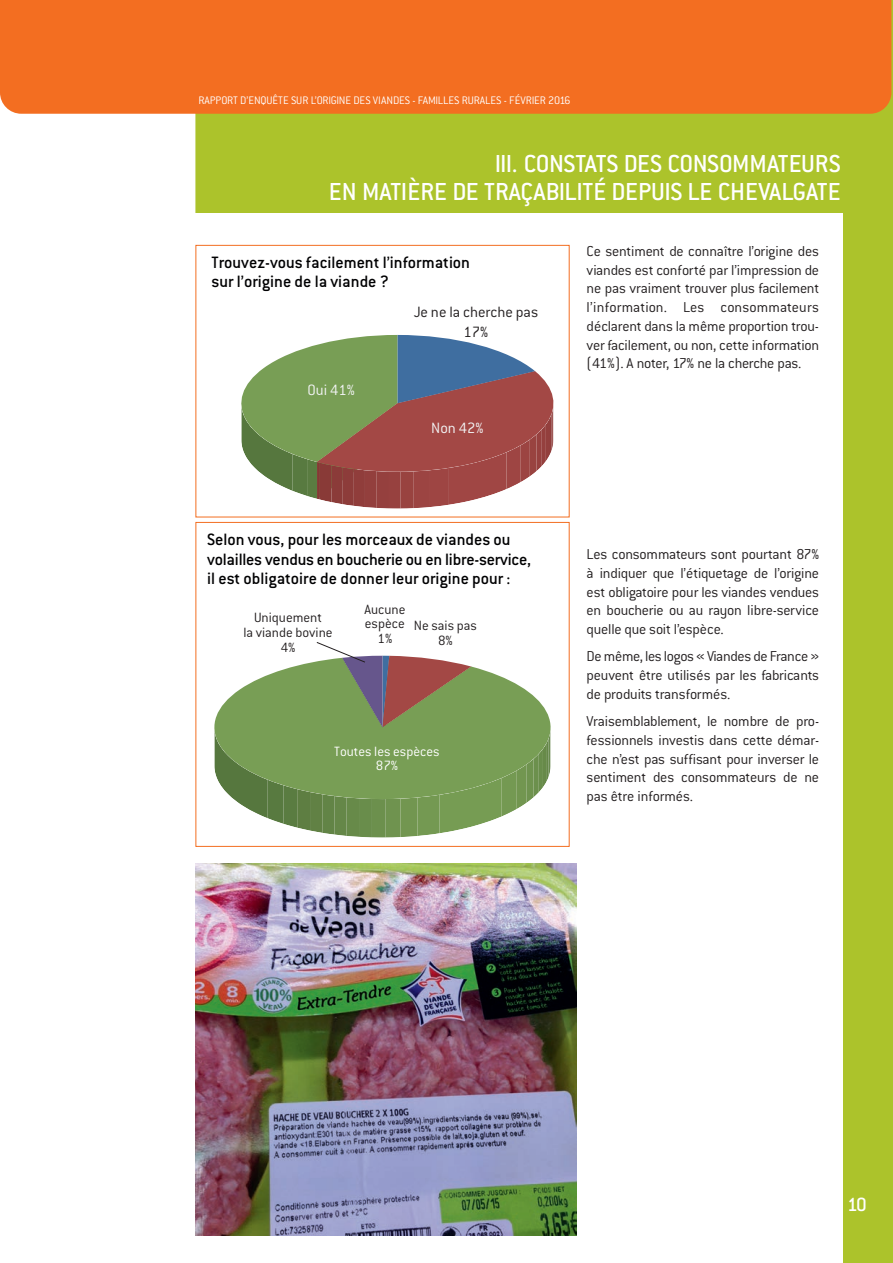
<style>
.page{position:relative;width:893px;height:1263px;background:#fff}
.page>*{position:absolute;margin:0;border:0;box-sizing:border-box;transform-origin:0 0}
.t1{font:500 27px/28.5px "Conduit ITC";letter-spacing:-.01em;color:#fff;text-align:right}
.t2{font:500 21px "Conduit ITC";color:#fff}
.t3{font:500 18px/19.6px "Conduit ITC";color:#000002}
.t4{font:300 16.35px/19.6px "Conduit ITC";color:#231f20;text-align:center}
.t5{font:300 16.35px "Conduit ITC";color:#f2f3f4}
.t6{font:300 15.75px/18.8px "Conduit ITC";letter-spacing:-.015em;color:#231f20;text-align:justify}
.t7{font:300 14.85px/14.9px "Conduit ITC";color:#231f20;text-align:center}
.t8{font:300 14.85px/14.9px "Conduit ITC";color:#fff;text-align:center}
.t9{font:300 12px "Conduit ITC";color:#fff}
</style>
<div class="page">
<div style="left:195px;top:0;width:698px;height:1263px;background:#acc32b"></div>
<div style="left:41px;top:214px;width:802px;height:1049px;background:#fff"></div>
<div style="left:0;top:0;width:891px;height:114px;background:#f36e21"></div>
<svg style="left:241px;top:335px;width:313px;height:174px"></svg>
<svg style="left:214px;top:642px;width:337px;height:196px"></svg>
<div style="left:195px;top:522px;width:375px;height:325px;border:1px solid #f36e21"></div>
<img style="left:195px;top:863px;width:381px;height:372px">
<p class="t9" style="left:198px;top:96px;width:374px">RAPPORT D’ENQUÊTE SUR L’ORIGINE DES VIANDES - FAMILLES RURALES - FÉVRIER 2016</p>
<h1 class="t1" style="left:329px;top:152px;width:513px">III. CONSTATS DES CONSOMMATEURS<br>EN MATIÈRE DE TRAÇABILITÉ DEPUIS LE CHEVALGATE</h1>
<p class="t6" style="left:587px;top:243px;width:234px">Ce sentiment de connaître l’origine des viandes est conforté par l’impression de ne pas vraiment trouver plus facilement l’information. Les consommateurs déclarent dans la même proportion trou&shy;ver facilement, ou non, cette information (41%). A noter, 17% ne la cherche pas.</p>
<p class="t3" style="left:212px;top:254px;width:260px">Trouvez-vous facilement l’information sur l’origine de la viande ?</p>
<p class="t4" style="left:414px;top:304px;width:126px">Je ne la cherche pas<br>17%</p>
<p class="t5" style="left:307px;top:385px;width:49px">Oui 41%</p>
<p class="t5" style="left:431px;top:423px;width:54px">Non 42%</p>
<p class="t3" style="left:207px;top:531px;width:325px">Selon vous, pour les morceaux de viandes ou volailles vendus en boucherie ou en libre-service, il est obligatoire de donner leur origine pour :</p>
<p class="t7" style="left:243px;top:612px;width:91px">Uniquement<br>la viande bovine<br>4%</p>
<p class="t7" style="left:364px;top:603px;width:43px">Aucune espèce<br>1%</p>
<p class="t7" style="left:414px;top:619px;width:65px">Ne sais pas<br>8%</p>
<p class="t8" style="left:334px;top:745px;width:107px">Toutes les espèces<br>87%</p>
<p class="t6" style="left:587px;top:547px;width:234px">Les consommateurs sont pourtant 87% à indiquer que l’étiquetage de l’origine est obligatoire pour les viandes vendues en boucherie ou au rayon libre-service quelle que soit l’espèce.</p>
<p class="t6" style="left:587px;top:649px;width:234px">De même, les logos « Viandes de France » peuvent être utilisés par les fabricants de produits transformés.</p>
<p class="t6" style="left:587px;top:714px;width:234px">Vraisembla blement, le nombre de pro&shy;fessionnels investis dans cette démar - che n’est pas suffisant pour inverser le sentiment des consommateurs de ne pas être informés.</p>
<h2 class="t2" style="left:847px;top:1198px;width:21px">10</h2>
</div>
